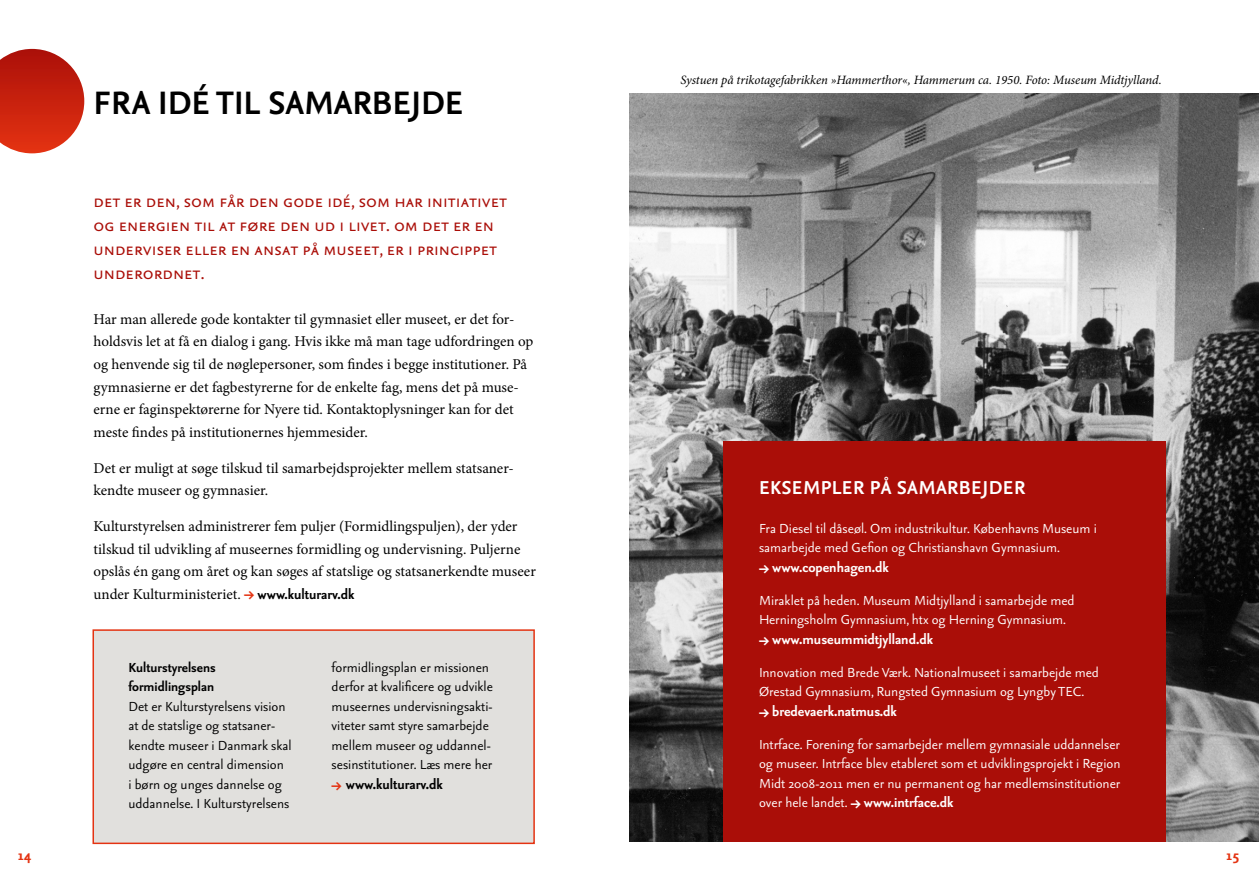
<style>
.page{position:relative;width:1259px;height:893px;background:#fff}
.page>*{position:absolute;margin:0;border:0;box-sizing:border-box;transform-origin:0 0}
.KApitelstart{font:700 39px "Seria Sans";color:#000}
.Rubrik{font:700 22.5px "Seria Sans";letter-spacing:.02em;color:#fff}
.Brødtekst{font:21px/24px "Seria Sans Regular Caps";color:#aa0e08}
.t1{font:18px "Seria Sans Bold Caps";color:#e43312}
.Boks{font:700 16.5px "Seria Sans";color:#fff}
.Boks-2{font:700 16.5px "Seria Sans";color:#000}
.Boks-3{font:15.75px/19.5px "Seria Sans";color:#fff}
.Boks-4{font:15.75px/19.5px "Seria Sans";color:#000}
.Boks-5{font:700 15.75px/19.5px "Seria Sans";color:#000}
.Brødtekst-2{font:15px/22.5px "Minion Pro";color:#000}
.Billedtekst{font:italic 12.75px "Minion Pro";letter-spacing:-.005em;color:#000}
.s1{font-family:"Seria Sans Bold Expert";font-size:21px;color:#e43312}
.s2{font-family:"Seria Sans";font-weight:700;font-size:16.5px}
.s3{font-family:"Seria Sans Bold Expert";font-weight:400;font-size:21px;color:#e43312}
.s4{font-family:"Seria Sans Bold Expert";font-weight:400;font-size:21px}
.s5{font-family:"Seria Sans Bold Expert";font-size:21px}
.s6{font-weight:700;font-size:16.5px}
</style>
<div class="page">
<img style="left:629px;top:94px;width:630px;height:748px">
<div style="left:723px;top:442px;width:442px;height:400px;background:#aa0e08"></div>
<svg style="left:0;top:49px;width:84px;height:104px;background:#cf4231"></svg>
<div style="left:92px;top:629px;width:443px;height:215px;background:#e1e0dd;border:2px solid #e43312"></div>
<p class="KApitelstart" style="left:94px;top:83px;width:371px">FRA IDÉ TIL SAMARBEJDE</p>
<p class="Brødtekst" style="left:94px;top:190px;width:415px">det er den, som får den gode idé, som har initiativet og energien til at føre den ud i livet. om det er en underviser eller en ansat på museet, er i princippet underordnet.</p>
<p class="Brødtekst-2" style="left:94px;top:308px;width:441px">Har man allerede gode kontakter til gymnasiet eller museet, er det for&shy;holdsvis let at få en dialog i gang. Hvis ikke må man tage udfordringen op og henvende sig til de nøglepersoner, som findes i begge institutioner. På gymnasierne er det fagbestyrerne for de enkelte fag, mens det på muse&shy;erne er faginspektørerne for Nyere tid. Kontaktoplysninger kan for det meste findes på institutionernes hjemmesider.</p>
<p class="Brødtekst-2" style="left:94px;top:456px;width:422px">Det er muligt at søge tilskud til samarbejdsprojekter mellem statsaner&shy;kendte museer og gymnasier.</p>
<p class="Brødtekst-2" style="left:94px;top:515px;width:444px">Kulturstyrelsen administrerer fem puljer (Formidlingspuljen), der yder tilskud til udvikling af museernes formidling og undervisning. Puljerne opslås én gang om året og kan søges af statslige og statsanerkendte museer under Kulturministeriet. <span class="s1">M</span> <span class="s2">www.kulturarv.dk</span></p>
<p class="Boks-5" style="left:128px;top:658px;width:89px">Kulturstyrelsens formidlingsplan</p>
<p class="Boks-4" style="left:128px;top:697px;width:165px">Det er Kulturstyrelsens vision at de statslige og statsaner&shy;kendte museer i Danmark skal udgøre en central dimension<br>i børn og unges dannelse og uddannelse. I Kulturstyrelsens</p>
<p class="Boks-4" style="left:332px;top:658px;width:163px">formidlingsplan er missionen derfor at kvalificere og udvikle museernes undervisningsakti&shy;viteter samt styre samarbejde mellem museer og uddannel&shy;sesinstitutioner. Læs mere her</p>
<p class="Boks-2" style="left:332px;top:776px;width:113px"><span class="s3">M</span> www.kulturarv.dk</p>
<p class="Billedtekst" style="left:680px;top:71px;width:483px">Systuen på trikotagefabrikken »Hammerthor«, Hammerum ca. 1950. Foto: Museum Midtjylland.</p>
<p class="Rubrik" style="left:759px;top:476px;width:268px">EKSEMPLER PÅ SAMARBEJDER</p>
<p class="Boks-3" style="left:759px;top:519px;width:339px">Fra Diesel til dåseøl. Om industrikultur. Københavns Museum i samarbejde med Gefion og Christianshavn Gymnasium.</p>
<p class="Boks" style="left:759px;top:559px;width:131px"><span class="s4">M</span> www.copenhagen.dk</p>
<p class="Boks-3" style="left:759px;top:591px;width:317px">Miraklet på heden. Museum Midtjylland i samarbejde med<br>Herningsholm Gymnasium, htx og Herning Gymnasium.</p>
<p class="Boks" style="left:759px;top:631px;width:176px"><span class="s4">M</span> www.museummidtjylland.dk</p>
<p class="Boks-3" style="left:759px;top:663px;width:341px">Innovation med Brede Værk. Nationalmuseet i samarbejde med<br>Ørestad Gymnasium, Rungsted Gymnasium og Lyngby TEC.</p>
<p class="Boks" style="left:759px;top:703px;width:139px"><span class="s4">M</span> bredevaerk.natmus.dk</p>
<p class="Boks-3" style="left:759px;top:735px;width:363px;text-align:justify">Intrface. Forening for samarbejder mellem gymnasiale uddannelser og museer. Intrface blev etableret som et udviklingsprojekt i Region Midt 2008-2011 men er nu permanent og har medlemsinstitutioner over hele landet. <span class="s5">M</span> <span class="s6">www.intrface.dk</span></p>
<p class="t1" style="left:17px;top:846px;width:16px">14</p>
<p class="t1" style="left:1225px;top:846px;width:16px">15</p>
</div>
